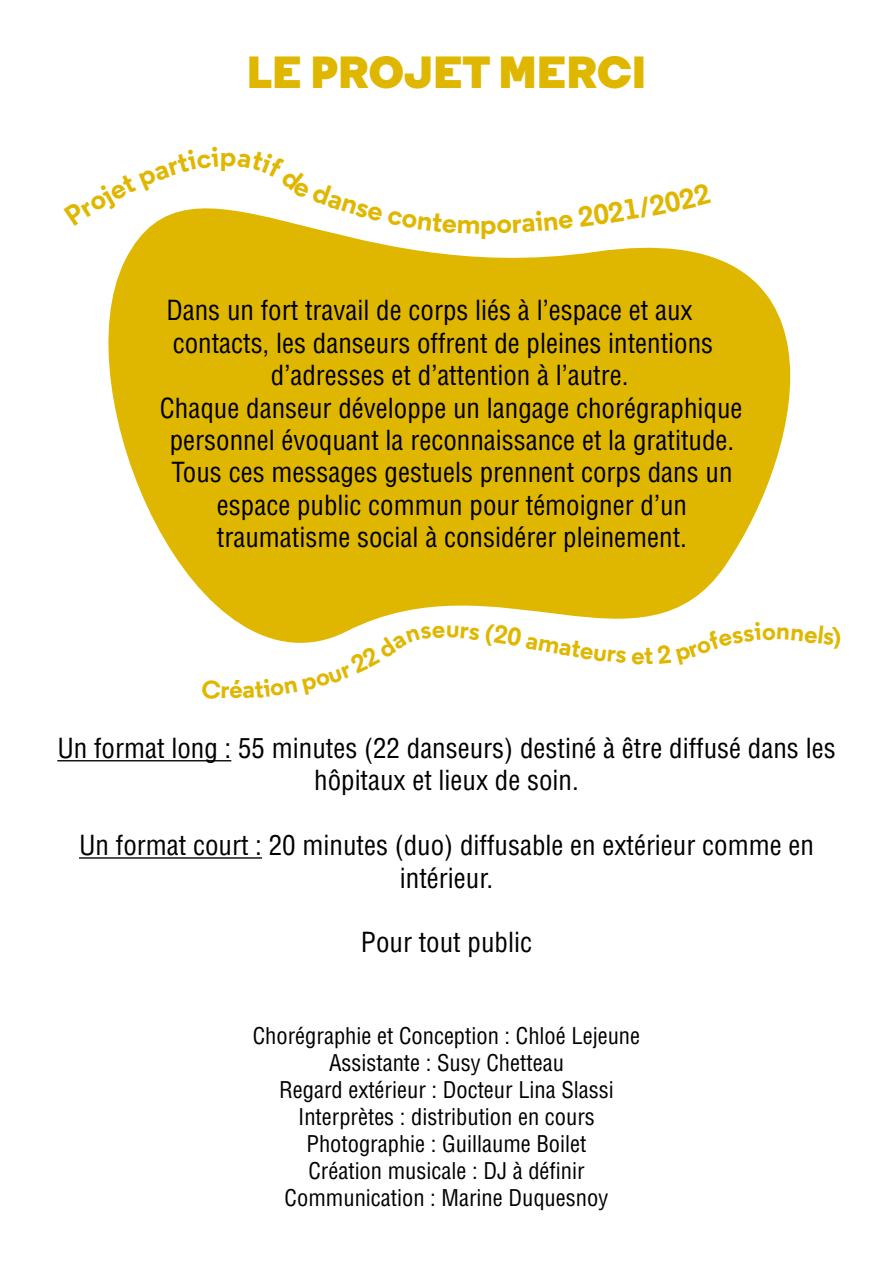
<style>
.page{position:relative;width:893px;height:1263px;background:#fff}
.page>*{position:absolute;margin:0;border:0;box-sizing:border-box;transform-origin:0 0}
.t1{font:900 45px "Regular";color:#e0b700}
.t2{font:700 28.5px "Regular";color:#e0b700}
.t3{font:condensed 27px/32.4px "Helvetica";color:#000;text-align:center}
.t4{font:condensed 22.5px/27px "Helvetica";color:#000;text-align:center}
</style>
<div class="page">
<hr style="left:57px;top:760px;width:174px;height:1px;background:#000">
<hr style="left:79px;top:857px;width:183px;height:2px;background:#000">
<svg style="left:108px;top:234px;width:683px;height:389px;background:#e4c022"></svg>
<svg style="left:142px;top:208px;width:195px;height:26px"></svg>
<svg style="left:239px;top:623px;width:126px;height:20px"></svg>
<svg style="left:632px;top:622px;width:159px;height:1px"></svg>
<h1 class="t1" style="left:247px;top:43px;width:401px">LE PROJET MERCI</h1>
<p class="t2" style="left:480px;top:205px;width:18px">p</p>
<p class="t3" style="left:166px;top:294px;width:528px">Dans un fort travail de corps liés à l’espace et aux</p>
<p class="t3" style="left:173px;top:327px;width:542px">contacts, les danseurs offrent de pleines intentions</p>
<p class="t3" style="left:271px;top:359px;width:359px">d’adresses et d’attention à l’autre.</p>
<p class="t3" style="left:160px;top:391px;width:584px">Chaque danseur développe un langage chorégraphique</p>
<p class="t3" style="left:170px;top:424px;width:566px">personnel évoquant la reconnaissance et la gratitude.</p>
<p class="t3" style="left:171px;top:456px;width:563px">Tous ces messages gestuels prennent corps dans un</p>
<p class="t3" style="left:217px;top:489px;width:472px">espace public commun pour témoigner d’un</p>
<p class="t3" style="left:217px;top:521px;width:472px">traumatisme social à considérer pleinement.</p>
<p class="t3" style="left:57px;top:732px;width:780px">Un format long : 55 minutes (22 danseurs) destiné à être diffusé dans les hôpitaux et lieux de soin.</p>
<p class="t3" style="left:79px;top:829px;width:736px">Un format court : 20 minutes (duo) diffusable en extérieur comme en intérieur.</p>
<p class="t3" style="left:361px;top:926px;width:172px">Pour tout public</p>
<p class="t4" style="left:253px;top:1022px;width:389px">Chorégraphie et Conception : Chloé Lejeune Assistante : Susy Chetteau<br>Regard extérieur : Docteur Lina Slassi Interprètes : distribution en cours Photographie : Guillaume Boilet<br>Création musicale : DJ à définir Communication : Marine Duquesnoy</p>
</div>
